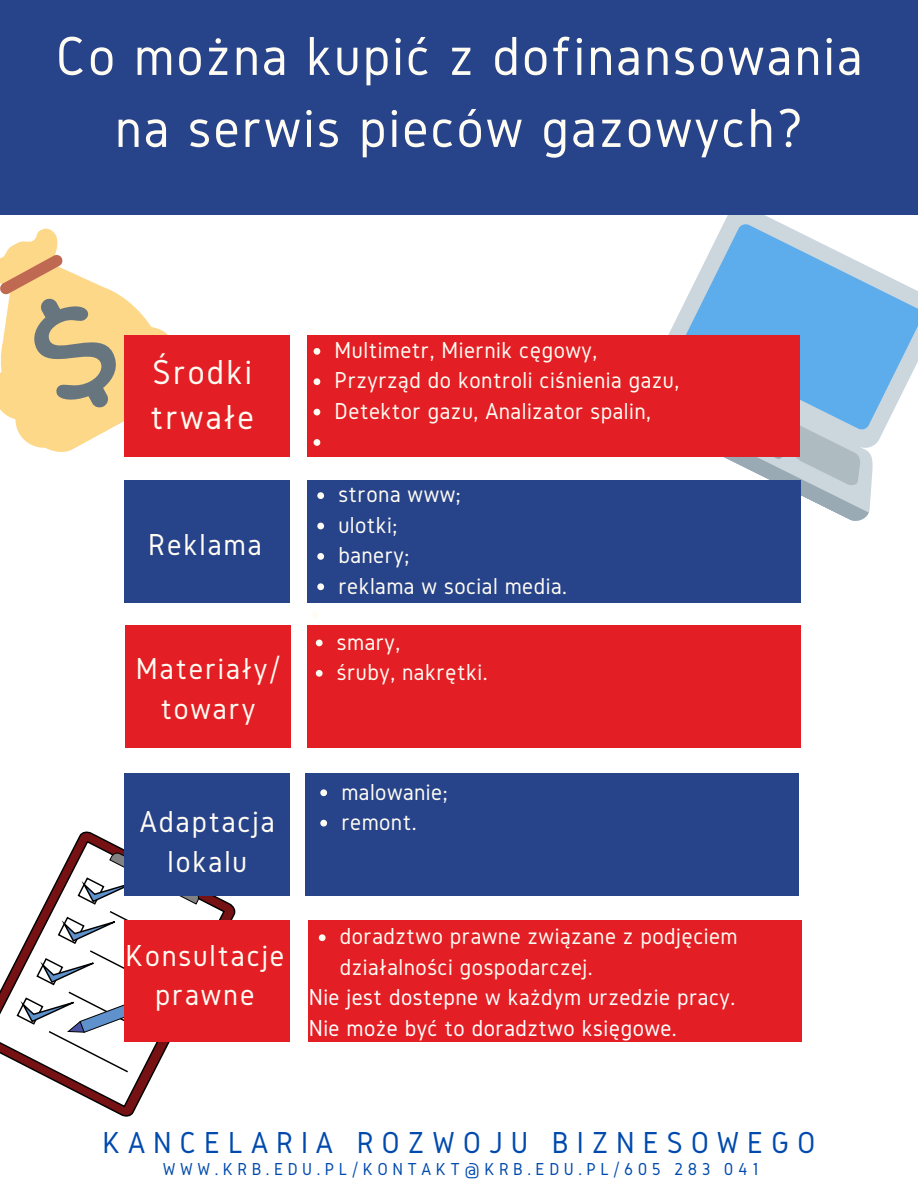
<style>
.page{position:relative;width:918px;height:1188px;background:#fff}
.page>*{position:absolute;margin:0;border:0;box-sizing:border-box;transform-origin:0 0}
.t1{font:57px/72px "Gidole";letter-spacing:.04em;color:#fffcf3;text-align:center}
.t2{font:36px/45px "Gidole";letter-spacing:.06em;color:#fffcf3}
.t3{font:31.5px/39.3px "Gidole";letter-spacing:.06em;color:#fffcf3;text-align:center}
.t4{font:31.5px "Gidole";letter-spacing:.25em;color:#004aad}
.t5{font:24px/30.3px "Gidole";letter-spacing:.02em;color:#fffcf3}
.t6{font:24px/30.3px "Gidole";letter-spacing:.02em;color:#fff}
.t7{font:18px "Gidole";letter-spacing:.25em;color:#004aad}
</style>
<div class="page">
<svg style="left:668px;top:215px;width:215px;height:286px"></svg>
<svg style="left:683px;top:222px;width:235px;height:210px;fill:#5dadec"></svg>
<svg style="left:609px;top:355px;width:261px;height:166px"></svg>
<div style="left:0;top:0;width:918px;height:215px;background:#27438a"></div>
<div style="left:307px;top:335px;width:493px;height:122px;background:#e31e24"></div>
<svg style="left:6px;top:228px;width:162px;height:229px"></svg>
<svg style="left:0;top:253px;width:133px;height:170px;background:#e3c691"></svg>
<div style="left:125px;top:335px;width:165px;height:122px;background:#e31e24"></div>
<div style="left:308px;top:481px;width:493px;height:121px;background:#27438a"></div>
<svg style="left:317px;top:492px;width:7px;height:7px"></svg>
<svg style="left:317px;top:523px;width:7px;height:6px"></svg>
<svg style="left:317px;top:553px;width:7px;height:7px"></svg>
<svg style="left:317px;top:583px;width:7px;height:7px"></svg>
<svg style="left:312px;top:612px;width:6px;height:6px"></svg>
<div style="left:124px;top:481px;width:165px;height:121px;background:#27438a"></div>
<svg style="left:84px;top:827px;width:155px;height:290px"></svg>
<svg style="left:0;top:895px;width:226px;height:213px"></svg>
<svg style="left:15px;top:832px;width:196px;height:242px"></svg>
<div style="left:308px;top:626px;width:493px;height:121px;background:#e31e24"></div>
<div style="left:125px;top:626px;width:166px;height:121px;background:#e31e24"></div>
<div style="left:306px;top:774px;width:492px;height:121px;background:#27438a"></div>
<div style="left:125px;top:774px;width:165px;height:121px;background:#27438a"></div>
<div style="left:309px;top:920px;width:492px;height:122px;background:#e31e24"></div>
<svg style="left:319px;top:934px;width:7px;height:7px"></svg>
<div style="left:125px;top:920px;width:165px;height:122px;background:#e31e24"></div>
<svg style="left:316px;top:640px;width:7px;height:6px"></svg>
<svg style="left:316px;top:670px;width:7px;height:7px"></svg>
<svg style="left:320px;top:789px;width:7px;height:7px"></svg>
<svg style="left:320px;top:820px;width:7px;height:7px"></svg>
<svg style="left:314px;top:348px;width:6px;height:7px"></svg>
<svg style="left:314px;top:378px;width:6px;height:7px"></svg>
<svg style="left:314px;top:409px;width:6px;height:6px"></svg>
<svg style="left:314px;top:439px;width:6px;height:7px"></svg>
<p class="t1" style="left:56px;top:19px;width:808px">Co można kupić z dofinansowania na serwis pieców gazowych?</p>
<p class="t2" style="left:151px;top:349px;width:105px">Środki trwałe</p>
<p class="t3" style="left:148px;top:524px;width:115px">Reklama</p>
<p class="t3" style="left:136px;top:649px;width:146px">Materiały/</p>
<p class="t3" style="left:161px;top:688px;width:96px">towary</p>
<p class="t3" style="left:140px;top:802px;width:137px">Adaptacja lokalu</p>
<p class="t3" style="left:125px;top:935px;width:160px">Konsultacje prawne</p>
<p class="t5" style="left:335px;top:335px;width:264px">Multimetr, Miernik cęgowy,</p>
<p class="t5" style="left:335px;top:365px;width:346px">Przyrząd do kontroli ciśnienia gazu,</p>
<p class="t5" style="left:335px;top:395px;width:318px">Detektor gazu, Analizator spalin,</p>
<p class="t5" style="left:338px;top:479px;width:124px">strona www;</p>
<p class="t5" style="left:338px;top:509px;width:61px">ulotki;</p>
<p class="t5" style="left:338px;top:540px;width:72px">banery;</p>
<p class="t5" style="left:338px;top:570px;width:230px">reklama w social media.</p>
<p class="t5" style="left:337px;top:626px;width:65px">smary,</p>
<p class="t5" style="left:337px;top:657px;width:152px">śruby, nakrętki.</p>
<p class="t5" style="left:341px;top:776px;width:108px">malowanie;</p>
<p class="t5" style="left:341px;top:806px;width:77px">remont.</p>
<p class="t5" style="left:340px;top:921px;width:399px">doradztwo prawne związane z podjęciem działalności gospodarczej.</p>
<p class="t6" style="left:309px;top:982px;width:428px">Nie jest dostepne w każdym urzedzie pracy.<br>Nie może być to doradztwo księgowe.</p>
<p class="t4" style="left:102px;top:1125px;width:715px">KANCELARIA ROZWOJU BIZNESOWEGO</p>
<p class="t7" style="left:163px;top:1159px;width:597px">WWW.KRB.EDU.PL/KONTAKT@KRB.EDU.PL/605 283 041</p>
</div>
